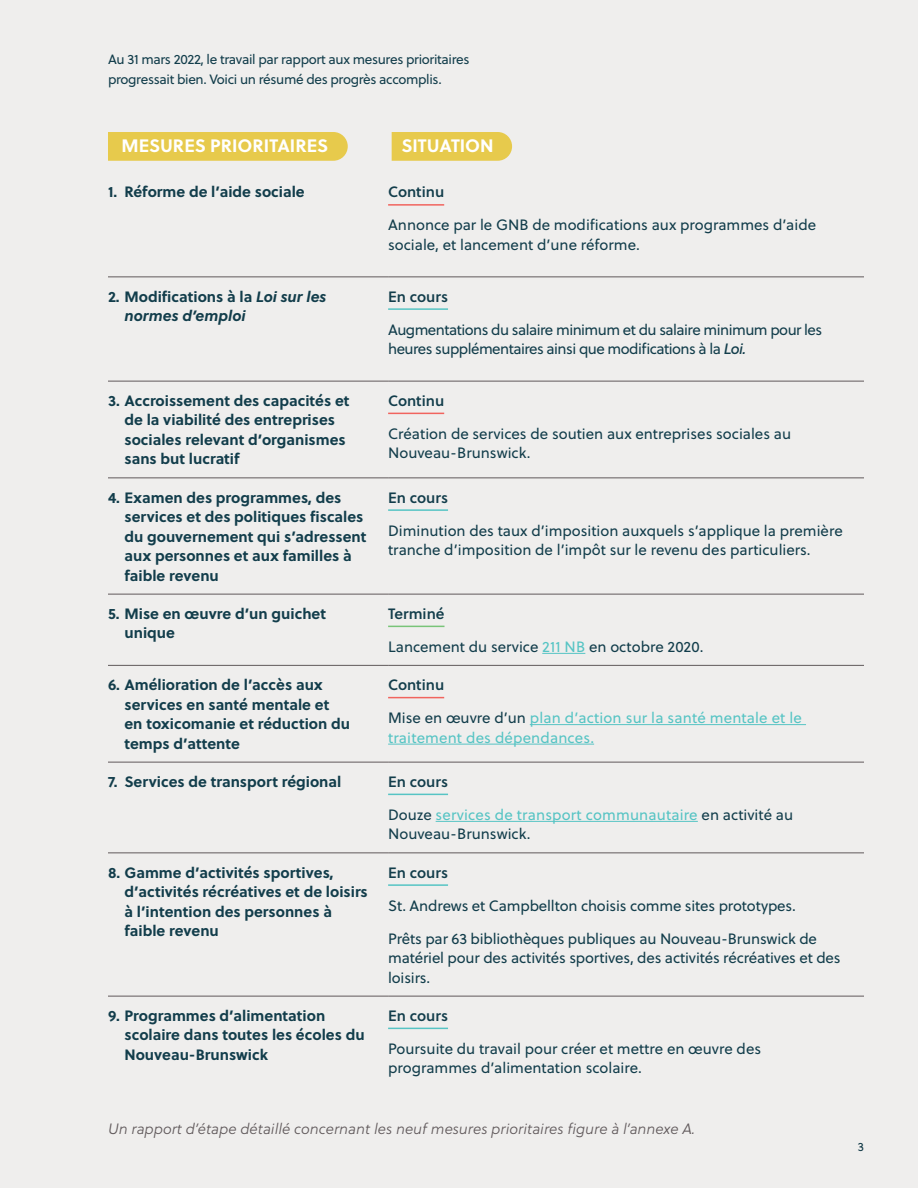
<style>
.page{position:relative;width:918px;height:1188px;background:#efeeed}
.page>*{position:absolute;margin:0;border:0;box-sizing:border-box;transform-origin:0 0}
.t1{font:700 18px "Soleil";color:#fff}
.t2{font:15px/19.5px "Soleil";color:#123d4b}
.t3{font:700 15px/19.5px "Soleil";color:#123d4b}
.t4{font:15px/19.5px "Soleil";letter-spacing:-.035em;color:#123d4b}
.t5{font:italic 15px "Soleil Lt";color:#60595b}
.t6{font:15px/19.5px "Soleil";letter-spacing:.01em;color:#56c4c4}
.t7{font:15px "Soleil Sb";color:#123d4b}
.t8{font:italic 700 15px/19.5px "Soleil";color:#123d4b}
.t9{font:13.5px/19.5px "Soleil";letter-spacing:-.025em;color:#123d4b}
.t10{font:12px "Soleil";color:#123d4b}
.s1{font-style:normal}
.s2{font-family:"Soleil Bk";font-style:italic}
.s3{color:#56c4c4}
.s4{color:#123d4b}
</style>
<div class="page">
<div style="left:108px;top:132px;width:240px;height:29px;background:#e7ca4c"></div>
<div style="left:392px;top:132px;width:120px;height:29px;background:#e7ca4c"></div>
<hr style="left:108px;top:276px;width:280px;height:1px;background:#60595b">
<hr style="left:388px;top:276px;width:476px;height:1px;background:#60595b">
<hr style="left:108px;top:381px;width:280px;height:1px;background:#60595b">
<hr style="left:388px;top:381px;width:476px;height:1px;background:#60595b">
<hr style="left:108px;top:477px;width:280px;height:1px;background:#60595b">
<hr style="left:388px;top:477px;width:476px;height:1px;background:#60595b">
<hr style="left:108px;top:594px;width:280px;height:1px;background:#60595b">
<hr style="left:388px;top:594px;width:476px;height:1px;background:#60595b">
<hr style="left:108px;top:665px;width:280px;height:1px;background:#60595b">
<hr style="left:388px;top:665px;width:476px;height:1px;background:#60595b">
<hr style="left:108px;top:762px;width:280px;height:1px;background:#60595b">
<hr style="left:388px;top:762px;width:476px;height:1px;background:#60595b">
<hr style="left:108px;top:852px;width:280px;height:1px;background:#60595b">
<hr style="left:388px;top:852px;width:476px;height:1px;background:#60595b">
<hr style="left:108px;top:996px;width:280px;height:1px;background:#60595b">
<hr style="left:388px;top:996px;width:476px;height:1px;background:#60595b">
<hr style="left:388px;top:204px;width:56px;height:2px;background:#f1645e">
<hr style="left:388px;top:308px;width:60px;height:2px;background:#56c4c4">
<hr style="left:388px;top:413px;width:56px;height:1px;background:#f1645e">
<hr style="left:388px;top:509px;width:60px;height:2px;background:#56c4c4">
<hr style="left:388px;top:626px;width:57px;height:1px;background:#79c478">
<hr style="left:542px;top:653px;width:43px;height:1px;background:#56c4c4">
<hr style="left:388px;top:697px;width:56px;height:1px;background:#f1645e">
<hr style="left:530px;top:724px;width:276px;height:1px;background:#56c4c4">
<hr style="left:388px;top:744px;width:206px;height:1px;background:#56c4c4">
<hr style="left:388px;top:794px;width:60px;height:1px;background:#56c4c4">
<hr style="left:436px;top:821px;width:262px;height:1px;background:#56c4c4">
<hr style="left:388px;top:884px;width:60px;height:2px;background:#56c4c4">
<hr style="left:388px;top:1028px;width:60px;height:1px;background:#56c4c4">
<p class="t9" style="left:108px;top:49px;width:363px">Au 31 mars 2022, le travail par rapport aux mesures prioritaires progressait bien. Voici un résumé des progrès accomplis.</p>
<p class="t1" style="left:122px;top:132px;width:208px">MESURES PRIORITAIRES</p>
<p class="t1" style="left:402px;top:132px;width:94px">SITUATION</p>
<p class="t3" style="left:108px;top:182px;width:198px">1. Réforme de l’aide sociale</p>
<p class="t7" style="left:388px;top:181px;width:58px">Continu</p>
<p class="t2" style="left:388px;top:215px;width:430px">Annonce par le GNB de modifications aux programmes d’aide sociale, et lancement d’une réforme.</p>
<p class="t8" style="left:124px;top:286px;width:203px;text-indent:-16px"><span class="s1">2. Modifications à la</span> Loi sur les normes d’emploi</p>
<p class="t7" style="left:388px;top:285px;width:61px">En cours</p>
<p class="t4" style="left:388px;top:319px;width:436px">Augmentations du salaire minimum et du salaire minimum pour les heures supplémentaires ainsi que modifications à la <span class="s2">Loi.</span></p>
<p class="t3" style="left:124px;top:390px;width:227px;text-indent:-16px">3. Accroissement des capacités et de la viabilité des entreprises sociales relevant d’organismes sans but lucratif</p>
<p class="t7" style="left:388px;top:389px;width:58px">Continu</p>
<p class="t2" style="left:388px;top:423px;width:405px">Création de services de soutien aux entreprises sociales au<br>Nouveau-Brunswick.</p>
<p class="t3" style="left:124px;top:487px;width:244px;text-indent:-16px">4. Examen des programmes, des services et des politiques fiscales du gouvernement qui s’adressent aux personnes et aux familles à faible revenu</p>
<p class="t7" style="left:388px;top:486px;width:61px">En cours</p>
<p class="t2" style="left:388px;top:520px;width:456px">Diminution des taux d’imposition auxquels s’applique la première tranche d’imposition de l’impôt sur le revenu des particuliers.</p>
<p class="t3" style="left:124px;top:603px;width:203px;text-indent:-16px">5. Mise en œuvre d’un guichet unique</p>
<p class="t7" style="left:388px;top:602px;width:58px">Terminé</p>
<p class="t2" style="left:388px;top:636px;width:317px">Lancement du service <span class="s3">211 NB</span> en octobre 2020.</p>
<p class="t3" style="left:124px;top:674px;width:227px;text-indent:-16px">6. Amélioration de l’accès aux services en santé mentale et en toxicomanie et réduction du temps d’attente</p>
<p class="t7" style="left:388px;top:673px;width:58px">Continu</p>
<p class="t6" style="left:388px;top:708px;width:415px"><span class="s4">Mise en œuvre d’un</span> plan d’action sur la santé mentale et le traitement des dépendances.</p>
<p class="t3" style="left:108px;top:771px;width:235px">7. Services de transport régional</p>
<p class="t7" style="left:388px;top:770px;width:61px">En cours</p>
<p class="t2" style="left:388px;top:804px;width:407px">Douze <span class="s3">services de transport communautaire</span> en activité au<br>Nouveau-Brunswick.</p>
<p class="t3" style="left:124px;top:862px;width:245px;text-indent:-16px">8. Gamme d’activités sportives, d’activités récréatives et de loisirs à l’intention des personnes à faible revenu</p>
<p class="t7" style="left:388px;top:861px;width:61px">En cours</p>
<p class="t2" style="left:388px;top:895px;width:409px">St. Andrews et Campbellton choisis comme sites prototypes.</p>
<p class="t2" style="left:388px;top:928px;width:454px">Prêts par 63 bibliothèques publiques au Nouveau-Brunswick de matériel pour des activités sportives, des activités récréatives et des loisirs.</p>
<p class="t3" style="left:124px;top:1005px;width:242px;text-indent:-16px">9. Programmes d’alimentation scolaire dans toutes les écoles du<br>Nouveau-Brunswick</p>
<p class="t7" style="left:388px;top:1004px;width:61px">En cours</p>
<p class="t2" style="left:388px;top:1038px;width:375px">Poursuite du travail pour créer et mettre en œuvre des programmes d’alimentation scolaire.</p>
<p class="t5" style="left:108px;top:1118px;width:589px">Un rapport d’étape détaillé concernant les neuf mesures prioritaires figure à l’annexe A.</p>
<p class="t10" style="left:858px;top:1138px;width:8px">3</p>
</div>
